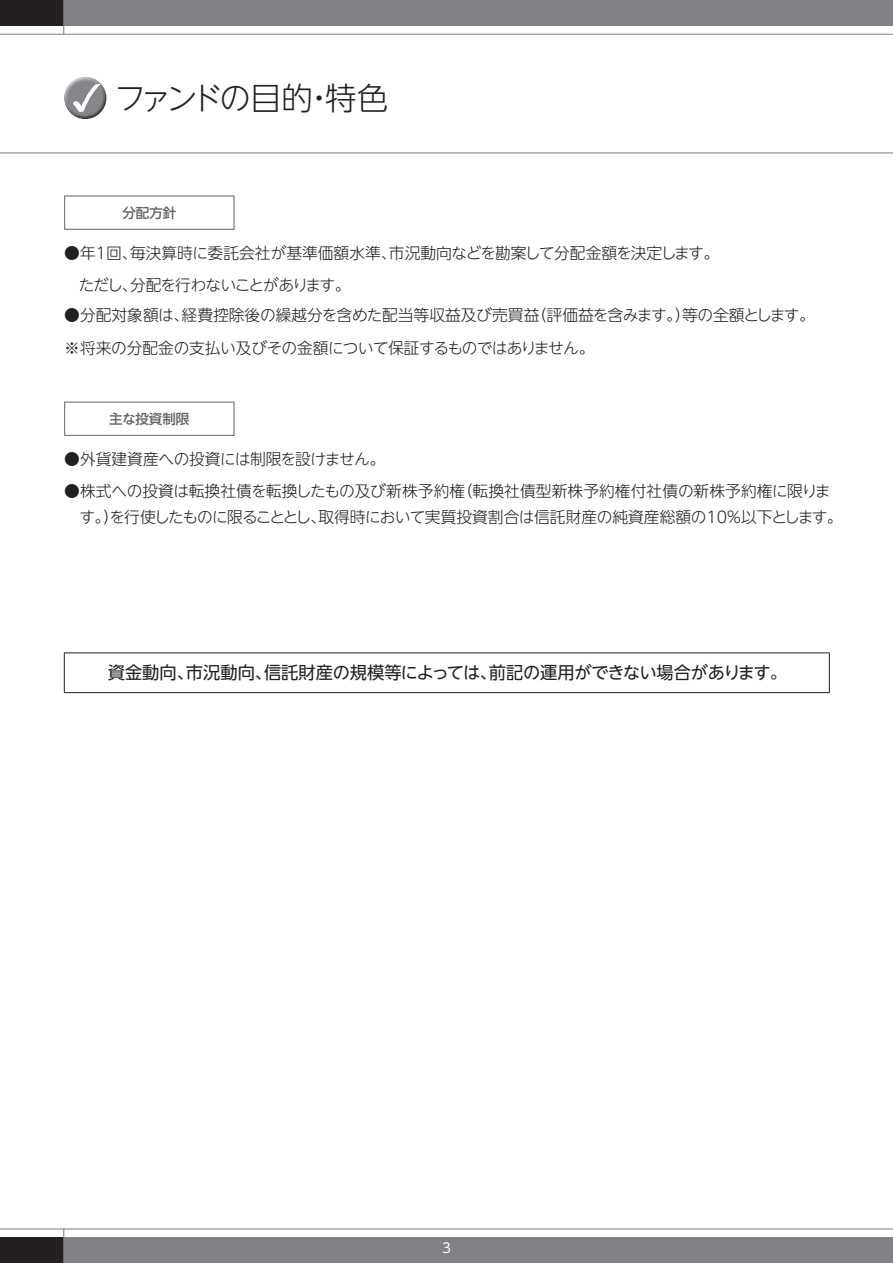
<style>
.page{position:relative;width:893px;height:1263px;background:#fff}
.page>*{position:absolute;margin:0;border:0;box-sizing:border-box;transform-origin:0 0}
.t1{font:300 31.5px "UD Shin Go NT Pro";letter-spacing:-.11em;color:#231f20}
.t2{font:17.25px "UD Shin Go NT Pro";letter-spacing:-.015em;color:#231f20}
.t3{font:300 15.75px/32.7px "UD Shin Go NT Pro";letter-spacing:-.015em;color:#231f20}
.t4{font:500 13.5px "UD Shin Go NT Pro";color:#636366}
.t5{font:13.5px "UD Shin Go NT Pro";color:#fff}
</style>
<div class="page">
<div style="left:64px;top:0;width:829px;height:26px;background:#808285"></div>
<div style="left:64px;top:1237px;width:829px;height:26px;background:#808285"></div>
<hr style="left:0;top:34px;width:893px;height:1px;background:#808285">
<hr style="left:0;top:152px;width:893px;height:1px;background:#808285">
<hr style="left:0;top:1228px;width:893px;height:1px;background:#808285">
<div style="left:0;top:0;width:64px;height:26px;background:#231f20"></div>
<div style="left:0;top:1237px;width:64px;height:26px;background:#231f20"></div>
<hr style="left:63px;top:0;width:1px;height:35px;background:#808285">
<hr style="left:63px;top:1228px;width:1px;height:35px;background:#808285">
<div style="left:64px;top:196px;width:170px;height:34px;border:1px solid #636366"></div>
<div style="left:64px;top:402px;width:170px;height:34px;border:1px solid #636366"></div>
<hr style="left:64px;top:652px;width:766px;height:1px;background:#231f20">
<hr style="left:64px;top:653px;width:1px;height:39px;background:#231f20">
<hr style="left:829px;top:653px;width:1px;height:39px;background:#231f20">
<hr style="left:64px;top:692px;width:766px;height:1px;background:#231f20">
<div style="left:64px;top:76px;width:43px;height:34px;background:#fff;opacity:.75"></div>
<div style="left:64px;top:83px;width:44px;height:38px;background:#231f20;opacity:.75"></div>
<h1 class="t1" style="left:114px;top:72px;width:275px">ファンドの目的・特色</h1>
<p class="t4" style="left:122px;top:202px;width:55px">分配方針</p>
<p class="t3" style="left:79px;top:236px;width:642px;text-indent:-14px">●年1回、毎決算時に委託会社が基準価額水準、市況動向などを勘案して分配金額を決定します。ただし、分配を行わないことがあります。</p>
<p class="t3" style="left:64px;top:298px;width:752px">●分配対象額は、経費控除後の繰越分を含めた配当等収益及び売買益（評価益を含みます。）等の全額とします。※将来の分配金の支払い及びその金額について保証するものではありません。</p>
<p class="t4" style="left:109px;top:408px;width:82px">主な投資制限</p>
<p class="t3" style="left:64px;top:442px;width:323px">●外貨建資産への投資には制限を設けません。</p>
<p class="t3" style="left:79px;top:478px;width:765px;line-height:25.5px;text-indent:-15px">●株式への投資は転換社債を転換したもの及び新株予約権（転換社債型新株予約権付社債の新株予約権に限ります。）を行使したものに限ることとし、取得時において実質投資割合は信託財産の純資産総額の10％以下とします。</p>
<p class="t2" style="left:108px;top:659px;width:681px">資金動向、市況動向、信託財産の規模等によっては、前記の運用ができない場合があります。</p>
<p class="t5" style="left:442px;top:1237px;width:10px">3</p>
</div>
